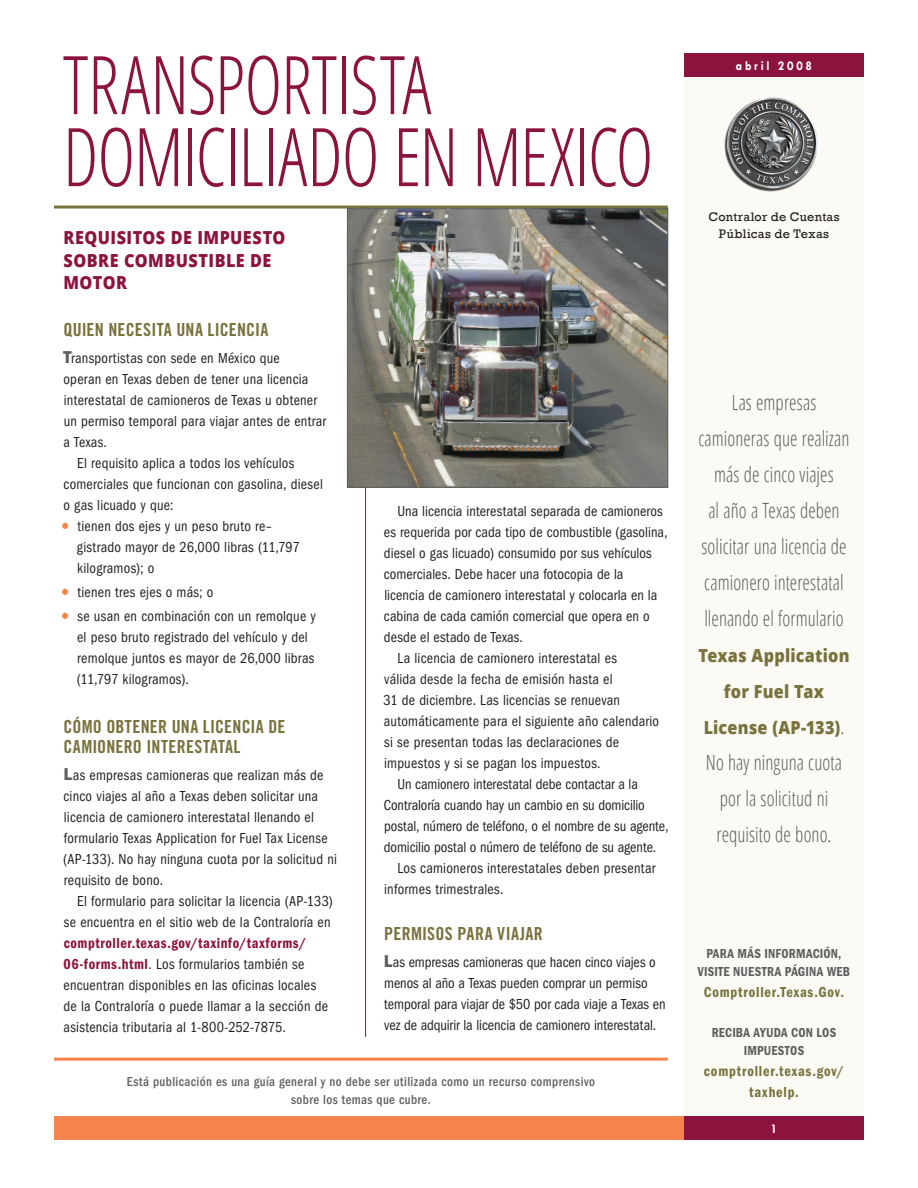
<style>
.page{position:relative;width:918px;height:1188px;background:#fff}
.page>*{position:absolute;margin:0;border:0;box-sizing:border-box;transform-origin:0 0}
.t1{font:300 condensed 81px/72px "Open Sans";letter-spacing:-.015em;color:#8c133d;scale:.9 1}
.t2{font:300 condensed 21px/36px "Open Sans";letter-spacing:.005em;color:#5d5e5e;text-align:center;scale:.9 1}
.subhead_1_12pt{font:18px/19.5px "Trade Gothic LT Std Bd Cn 20";letter-spacing:.015em;color:#79723d}
.t3{font:800 18px/22.5px "Open Sans";letter-spacing:.03em;color:#8c133d;scale:.9 1}
.t4{font:800 18px/36px "Open Sans";letter-spacing:.01em;color:#79723d;text-align:center;scale:.9 1}
.t5{font:condensed 15px/21px "ITC Franklin Gothic Std";letter-spacing:.015em;color:#231f20;scale:.95 1}
.t6{font:condensed 15px/21px "ITC Franklin Gothic Std";letter-spacing:-.005em;color:#231f20;scale:.95 1}
.t7{font:15px/21px "ITC Franklin Gothic Std Dm Cd";letter-spacing:.04em;color:#8c133d;scale:.95 1}
.Web_address{font:15px/21px "ITC Franklin Gothic Std Dm Cd";letter-spacing:.055em;color:#79723d;text-align:center;scale:.95 1}
.t8{font:500 condensed 13.5px/18px "ITC Franklin Gothic Std";letter-spacing:.03em;color:#5d5e5e;text-align:center;scale:.95 1}
.t9{font:13.5px/18px "ITC Franklin Gothic Std Dm Cd";letter-spacing:.015em;color:#5d5e5e;text-align:center;scale:.95 1}
.t10{font:700 13.5px "Tw Cen";letter-spacing:.225em;color:#fff;scale:.9 1}
.t11{font:12.75px/16.5px "Rockwell";letter-spacing:.025em;color:#231f20;text-align:center}
.s1{font-family:"Open Sans";font-weight:800;font-stretch:normal;font-size:16.5px;color:#5d5e5e}
.s2{font-family:"ITC Franklin Gothic Std Hvy";font-stretch:normal;font-size:18px;color:#f5834b}
.s3{font-family:"ITC Franklin Gothic Std";font-stretch:condensed;color:#231f20}
.s4{font-weight:300;font-stretch:condensed;font-size:21px;color:#5d5e5e}
</style>
<div class="page">
<div style="left:684px;top:76px;width:180px;height:1040px;background:#fbfaf4"></div>
<div style="left:54px;top:1116px;width:634px;height:23px;background:#f5834b"></div>
<div style="left:684px;top:1116px;width:180px;height:23px;background:#8c133d"></div>
<div style="left:684px;top:53px;width:180px;height:23px;background:#8c133d"></div>
<hr style="left:54px;top:1058px;width:614px;height:3px;background:#f5834b">
<img style="left:724px;top:97px;width:94px;height:95px">
<hr style="left:54px;top:206px;width:614px;height:3px;background:#79723d">
<hr style="left:365px;top:207px;width:1px;height:830px;background:#8c133d">
<img style="left:349px;top:211px;width:317px;height:275px">
<div style="left:347px;top:209px;width:321px;height:279px;border:1px solid #5d5e5e"></div>
<h1 class="t1" style="left:63px;top:46px;width:658px">TRANSPORTISTA<br>DOMICILIADO EN MEXICO</h1>
<h2 class="t3" style="left:63px;top:225px;width:248px">REQUISITOS DE IMPUESTO<br>SOBRE COMBUSTIBLE DE<br>MOTOR</h2>
<h3 class="subhead_1_12pt" style="left:64px;top:319px;width:206px">QUIEN NECESITA UNA LICENCIA</h3>
<p class="t5" style="left:63px;top:347px;width:279px"><span class="s1">T</span>ransportistas con sede en México que<br>operan en Texas deben de tener una licencia interestatal de camioneros de Texas u obtener un permiso temporal para viajar antes de entrar a Texas.</p>
<p class="t5" style="left:64px;top:452px;width:275px;text-indent:14px">El requisito aplica a todos los vehículos comerciales que funcionan con gasolina, diesel o gas licuado y que:</p>
<p class="t5" style="left:77px;top:515px;width:236px;text-indent:-17px"><span class="s2">•</span> tienen dos ejes y un peso bruto re– gistrado mayor de 26,000 libras (11,797 kilogramos); o</p>
<p class="t5" style="left:60px;top:581px;width:163px"><span class="s2">•</span> tienen tres ejes o más; o</p>
<p class="t5" style="left:77px;top:605px;width:253px;text-indent:-16px"><span class="s2">•</span> se usan en combinación con un remolque y el peso bruto registrado del vehículo y del remolque juntos es mayor de 26,000 libras (11,797 kilogramos).</p>
<h3 class="subhead_1_12pt" style="left:64px;top:717px;width:224px">CÓMO OBTENER UNA LICENCIA DE<br>CAMIONERO INTERESTATAL</h3>
<p class="t5" style="left:63px;top:764px;width:290px"><span class="s1">L</span>as empresas camioneras que realizan más de cinco viajes al año a Texas deben solicitar una licencia de camionero interestatal llenando el formulario Texas Application for Fuel Tax License (AP-133). No hay ninguna cuota por la solicitud ni requisito de bono.</p>
<p class="t5" style="left:64px;top:890px;width:285px;text-align:right">El formulario para solicitar la licencia (AP-133) se encuentra en el sitio web de la Contraloría en</p>
<p class="t7" style="left:64px;top:932px;width:257px">comptroller.texas.gov/taxinfo/taxforms/<br>06-forms.html<span class="s3">. Los formularios también se</span></p>
<p class="t5" style="left:64px;top:974px;width:280px">encuentran disponibles en las oficinas locales de la Contraloría o puede llamar a la sección de asistencia tributaria al 1-800-252-7875.</p>
<p class="t5" style="left:384px;top:500px;width:300px;text-indent:13px">Una licencia interestatal separada de camioneros es requerida por cada tipo de combustible (gasolina, diesel o gas licuado) consumido por sus vehículos comerciales. Debe hacer una fotocopia de la licencia de camionero interestatal y colocarla en la cabina de cada camión comercial que opera en o desde el estado de Texas.</p>
<p class="t5" style="left:384px;top:647px;width:292px;text-indent:14px">La licencia de camionero interestatal es<br>válida desde la fecha de emisión hasta el<br>31 de diciembre. Las licencias se renuevan automáticamente para el siguiente año calendario si se presentan todas las declaraciones de impuestos y si se pagan los impuestos.</p>
<p class="t6" style="left:384px;top:773px;width:301px;text-indent:14px">Un camionero interestatal debe contactar a la Contraloría cuando hay un cambio en su domicilio postal, número de teléfono, o el nombre de su agente, domicilio postal o número de teléfono de su agente.</p>
<p class="t5" style="left:384px;top:857px;width:287px;text-indent:13px">Los camioneros interestatales deben presentar informes trimestrales.</p>
<h3 class="subhead_1_12pt" style="left:384px;top:924px;width:160px">PERMISOS PARA VIAJAR</h3>
<p class="t6" style="left:384px;top:952px;width:298px"><span class="s1">L</span>as empresas camioneras que hacen cinco viajes o menos al año a Texas pueden comprar un permiso temporal para viajar de $50 por cada viaje a Texas en vez de adquirir la licencia de camionero interestatal.</p>
<p class="t8" style="left:127px;top:1072px;width:494px">Está publicación es una guía general y no debe ser utilizada como un recurso comprensivo sobre los temas que cubre.</p>
<p class="t10" style="left:736px;top:57px;width:86px">abril 2008</p>
<p class="t11" style="left:708px;top:209px;width:133px">Contralor de Cuentas<br>Públicas de Texas</p>
<h2 class="t2" style="left:698px;top:384px;width:169px">Las empresas camioneras que realizan más de cinco viajes<br>al año a Texas deben solicitar una licencia de camionero interestatal llenando el formulario</h2>
<p class="t4" style="left:698px;top:637px;width:170px">Texas Application for Fuel Tax<br>License (AP-133)<span class="s4">.</span></p>
<h2 class="t2" style="left:706px;top:744px;width:153px">No hay ninguna cuota por la solicitud ni requisito de bono.</h2>
<p class="t9" style="left:698px;top:944px;width:162px">PARA MÁS INFORMACIÓN,<br>VISITE NUESTRA PÁGINA WEB</p>
<p class="Web_address" style="left:704px;top:981px;width:149px">Comptroller.Texas.Gov.</p>
<p class="t9" style="left:712px;top:1024px;width:133px">RECIBA AYUDA CON LOS<br>IMPUESTOS</p>
<p class="Web_address" style="left:704px;top:1061px;width:149px">comptroller.texas.gov/ taxhelp.</p>
<p class="t10" style="left:771px;top:1120px;width:9px">1</p>
</div>
